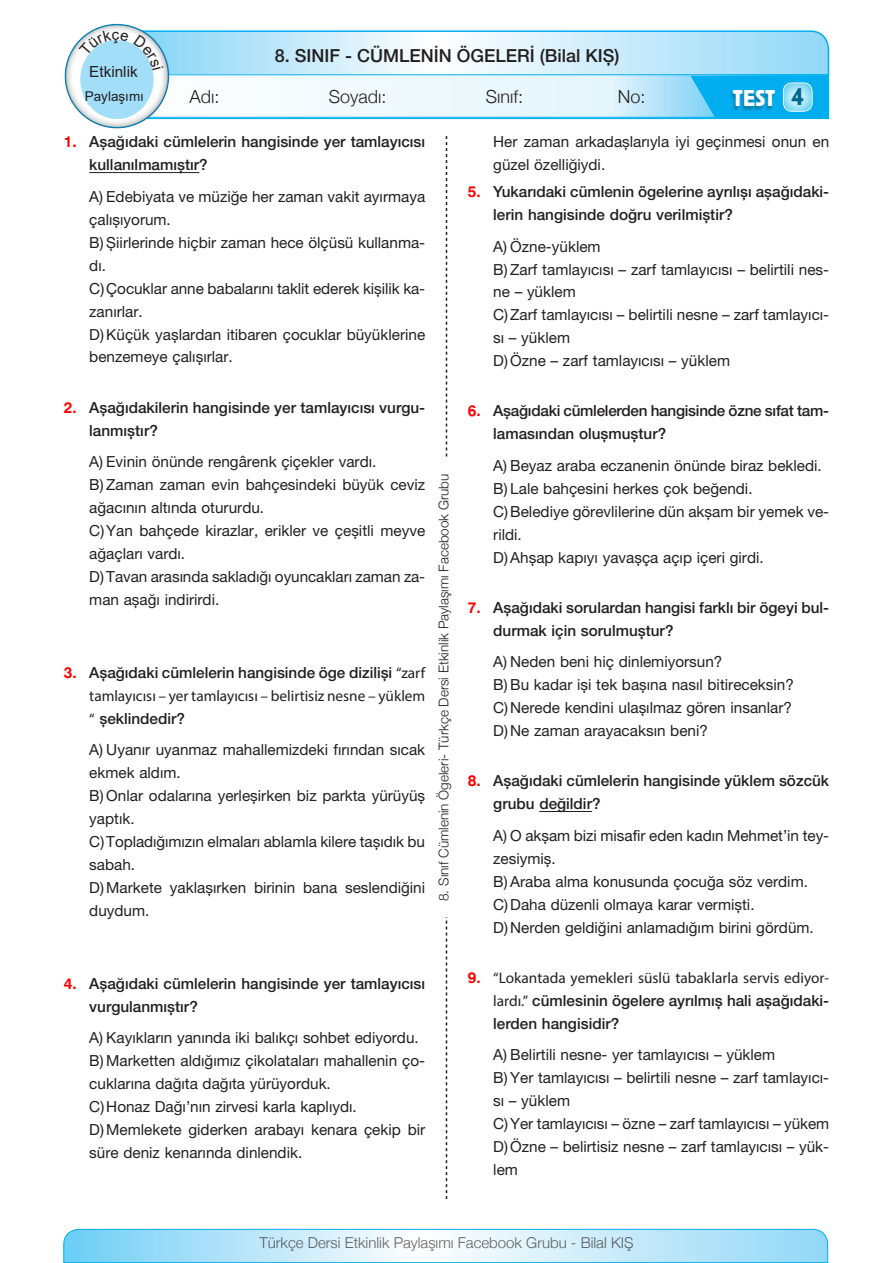
<style>
.page{position:relative;width:893px;height:1263px;background:#fff}
.page>*{position:absolute;margin:0;border:0;box-sizing:border-box;transform-origin:0 0}
.t1{font:24px "Block";color:#fff}
.t2{font:500 18px "Helvetica Neue LT Pro";color:#231f20}
.t3{font:300 18px "Helvetica Neue";color:#231f20}
.soru_plain{font:15.3px/23px "Helvetica Neue LT Pro";color:#231f20}
.soru_bold{font:500 15.3px/23px "Helvetica Neue LT Pro";color:#231f20}
.soru_bold-2{font:15.3px/23px "Myriad Pro";color:#231f20;text-align:justify}
.t4{font:15.3px "Arial";color:#231f20}
.t5{font:300 15px "Helvetica Neue";color:#231f20}
.t6{font:300 13.5px "Helvetica Neue";color:#231f20}
.t7{font:13.5px "Arial";color:#231f20}
.s1{font-family:"Swis 721 BT Bold";font-weight:400;color:#f00}
.s2{font-size:25.5px;color:#006991}
.s3{font-family:"Myriad Pro";font-weight:400}
.s4{font-family:"Swis 721 BT Bold";color:#f00}
.s5{font-family:"Helvetica Neue LT Pro";font-weight:500}
</style>
<div class="page">
<svg style="left:63px;top:1228px;width:765px;height:35px;background:#b7e5f9"></svg>
<svg style="left:446px;top:136px;width:1px;height:1063px"></svg>
<div style="left:436px;top:458px;width:23px;height:458px;background:#fff"></div>
<svg style="left:192px;top:30px;width:638px;height:90px;background:#bfe8fa"></svg>
<svg style="left:192px;top:76px;width:499px;height:40px"></svg>
<div style="left:128px;top:74px;width:700px;height:44px;border:1px solid #00aeef"></div>
<svg style="left:691px;top:76px;width:137px;height:42px;background:#12b3f0"></svg>
<div style="left:781px;top:80px;width:33px;height:32px;background:#fff;opacity:.9"></div>
<div style="left:729px;top:90px;width:47px;height:22px;background:#231f20;opacity:.35"></div>
<div style="left:43px;top:2px;width:149px;height:149px;background:#231f20;opacity:.75"></div>
<div style="left:80px;top:40px;width:74px;height:79px;background:#a2def8;border-radius:50%"></div>
<hr style="left:89px;top:172px;width:110px;height:1px;background:#231f20">
<hr style="left:539px;top:811px;width:53px;height:1px;background:#231f20">
<svg style="left:79px;top:30px;width:84px;height:40px"></svg>
<p class="t2" style="left:275px;top:45px;width:346px">8. SINIF - CÜMLENİN ÖGELERİ (Bilal KIŞ)</p>
<p class="t4" style="left:89px;top:61px;width:50px">Etkinlik</p>
<p class="t7" style="left:85px;top:87px;width:61px">Paylaşımı</p>
<p class="soru_bold" style="left:89px;top:130px;width:337px;text-indent:-26px"><span class="s1">1.</span> Aşağıdaki cümlelerin hangisinde yer tamlayıcısı kullanılmamıştır?</p>
<p class="soru_plain" style="left:89px;top:185px;width:337px">A) Edebiyata ve müziğe her zaman vakit ayırmaya çalışıyorum.</p>
<p class="soru_plain" style="left:89px;top:231px;width:337px">B) Şiirlerinde hiçbir zaman hece ölçüsü kullanma&shy;dı.</p>
<p class="soru_plain" style="left:89px;top:276px;width:337px">C)Çocuklar anne babalarını taklit ederek kişilik ka&shy;zanırlar.</p>
<p class="soru_plain" style="left:89px;top:322px;width:337px">D)Küçük yaşlardan itibaren çocuklar büyüklerine benzemeye çalışırlar.</p>
<p class="soru_bold" style="left:89px;top:396px;width:337px;text-indent:-26px"><span class="s1">2.</span> Aşağıdakilerin hangisinde yer tamlayıcısı vurgu&shy;lanmıştır?</p>
<p class="soru_plain" style="left:89px;top:450px;width:289px">A) Evinin önünde rengârenk çiçekler vardı.</p>
<p class="soru_plain" style="left:89px;top:473px;width:337px">B) Zaman zaman evin bahçesindeki büyük ceviz ağacının altında otururdu.</p>
<p class="soru_plain" style="left:89px;top:519px;width:337px">C)Yan bahçede kirazlar, erikler ve çeşitli meyve ağaçları vardı.</p>
<p class="soru_plain" style="left:89px;top:565px;width:337px">D) Tavan arasında sakladığı oyuncakları zaman za&shy;man aşağı indirirdi.</p>
<p class="t3" style="left:190px;top:86px;width:32px">Adı:</p>
<p class="t3" style="left:329px;top:86px;width:59px">Soyadı:</p>
<p class="t3" style="left:486px;top:86px;width:39px">Sınıf:</p>
<p class="t3" style="left:618px;top:86px;width:29px">No:</p>
<h1 class="t1" style="left:733px;top:83px;width:72px">TEST <span class="s2">4</span></h1>
<p class="soru_plain" style="left:493px;top:130px;width:337px">Her zaman arkadaşlarıyla iyi geçinmesi onun en güzel özelliğiydi.</p>
<p class="soru_bold" style="left:493px;top:180px;width:337px;text-indent:-26px"><span class="s1">5.</span> Yukarıdaki cümlenin ögelerine ayrılışı aşağıdaki&shy;lerin hangisinde doğru verilmiştir?</p>
<p class="soru_plain" style="left:493px;top:234px;width:109px">A) Özne-yüklem</p>
<p class="soru_plain" style="left:493px;top:257px;width:337px">B) Zarf tamlayıcısı – zarf tamlayıcısı – belirtili nes&shy;ne – yüklem</p>
<p class="soru_plain" style="left:493px;top:303px;width:337px">C)Zarf tamlayıcısı – belirtili nesne – zarf tamlayıcı&shy;sı – yüklem</p>
<p class="soru_plain" style="left:493px;top:349px;width:238px">D)Özne – zarf tamlayıcısı – yüklem</p>
<p class="soru_bold" style="left:493px;top:399px;width:337px;text-indent:-26px"><span class="s1">6.</span> Aşağıdaki cümlelerden hangisinde özne sıfat tam&shy;lamasından oluşmuştur?</p>
<p class="soru_plain" style="left:493px;top:454px;width:330px">A) Beyaz araba eczanenin önünde biraz bekledi.</p>
<p class="soru_plain" style="left:493px;top:477px;width:261px">B) Lale bahçesini herkes çok beğendi.</p>
<p class="soru_plain" style="left:493px;top:500px;width:337px">C)Belediye görevlilerine dün akşam bir yemek ve&shy;rildi.</p>
<p class="soru_plain" style="left:493px;top:546px;width:272px">D)Ahşap kapıyı yavaşça açıp içeri girdi.</p>
<p class="soru_bold" style="left:493px;top:596px;width:337px;text-indent:-26px"><span class="s1">7.</span> Aşağıdaki sorulardan hangisi farklı bir ögeyi bul&shy;durmak için sorulmuştur?</p>
<p class="soru_plain" style="left:493px;top:650px;width:231px">A) Neden beni hiç dinlemiyorsun?</p>
<p class="soru_plain" style="left:493px;top:673px;width:302px">B) Bu kadar işi tek başına nasıl bitireceksin?</p>
<p class="soru_plain" style="left:493px;top:696px;width:300px">C)Nerede kendini ulaşılmaz gören insanlar?</p>
<p class="soru_plain" style="left:493px;top:719px;width:216px">D) Ne zaman arayacaksın beni?</p>
<p class="soru_bold" style="left:493px;top:769px;width:337px;text-indent:-26px"><span class="s1">8.</span> Aşağıdaki cümlelerin hangisinde yüklem sözcük grubu değildir?</p>
<p class="soru_plain" style="left:493px;top:823px;width:337px">A) O akşam bizi misafir eden kadın Mehmet’in tey&shy;zesiymiş.</p>
<p class="soru_plain" style="left:493px;top:869px;width:316px">B) Araba alma konusunda çocuğa söz verdim.</p>
<p class="soru_plain" style="left:493px;top:892px;width:263px">C)Daha düzenli olmaya karar vermişti.</p>
<p class="soru_plain" style="left:493px;top:915px;width:322px">D) Nerden geldiğini anlamadığım birini gördüm.</p>
<p class="soru_bold" style="left:493px;top:965px;width:337px;text-align:justify;text-indent:-26px"><span class="s1">9.</span> <span class="s3">“Lokantada yemekleri süslü tabaklarla servis ediyor&shy;lardı.”</span> cümlesinin ögelere ayrılmış hali aşağıdaki&shy;lerden hangisidir?</p>
<p class="soru_plain" style="left:493px;top:1043px;width:283px">A) Belirtili nesne- yer tamlayıcısı – yüklem</p>
<p class="soru_plain" style="left:493px;top:1066px;width:337px">B) Yer tamlayıcısı – belirtili nesne – zarf tamlayıcı&shy;sı – yüklem</p>
<p class="soru_plain" style="left:493px;top:1112px;width:338px">C)Yer tamlayıcısı – özne – zarf tamlayıcısı – yükem</p>
<p class="soru_plain" style="left:493px;top:1135px;width:337px">D)Özne – belirtisiz nesne – zarf tamlayıcısı – yük&shy;lem</p>
<p class="t6" style="left:436px;top:901px;width:429px;rotate:-90deg">8. Sınıf Cümlenin Ögeleri- Türkçe Dersi Etkinlik Paylaşımı Facebook Grubu</p>
<p class="soru_bold-2" style="left:89px;top:661px;width:338px;text-indent:-26px"><span class="s4">3.</span> <span class="s5">Aşağıdaki cümlelerin hangisinde öge dizilişi</span> “zarf tamlayıcısı – yer tamlayıcısı – belirtisiz nesne – yüklem “ <span class="s5">şeklindedir?</span></p>
<p class="soru_plain" style="left:89px;top:738px;width:337px">A) Uyanır uyanmaz mahallemizdeki fırından sıcak ekmek aldım.</p>
<p class="soru_plain" style="left:89px;top:784px;width:337px">B) Onlar odalarına yerleşirken biz parkta yürüyüş yaptık.</p>
<p class="soru_plain" style="left:89px;top:830px;width:337px">C)Topladığımızın elmaları ablamla kilere taşıdık bu sabah.</p>
<p class="soru_plain" style="left:89px;top:876px;width:337px">D) Markete yaklaşırken birinin bana seslendiğini duydum.</p>
<p class="soru_bold" style="left:89px;top:972px;width:337px;text-indent:-26px"><span class="s1">4.</span> Aşağıdaki cümlelerin hangisinde yer tamlayıcısı vurgulanmıştır?</p>
<p class="soru_plain" style="left:89px;top:1026px;width:331px">A) Kayıkların yanında iki balıkçı sohbet ediyordu.</p>
<p class="soru_plain" style="left:89px;top:1049px;width:337px">B) Marketten aldığımız çikolataları mahallenin ço&shy;cuklarına dağıta dağıta yürüyorduk.</p>
<p class="soru_plain" style="left:89px;top:1095px;width:269px">C)Honaz Dağı’nın zirvesi karla kaplıydı.</p>
<p class="soru_plain" style="left:89px;top:1118px;width:337px">D) Memlekete giderken arabayı kenara çekip bir süre deniz kenarında dinlendik.</p>
<p class="t5" style="left:259px;top:1233px;width:375px">Türkçe Dersi Etkinlik Paylaşımı Facebook Grubu - Bilal KIŞ</p>
</div>
